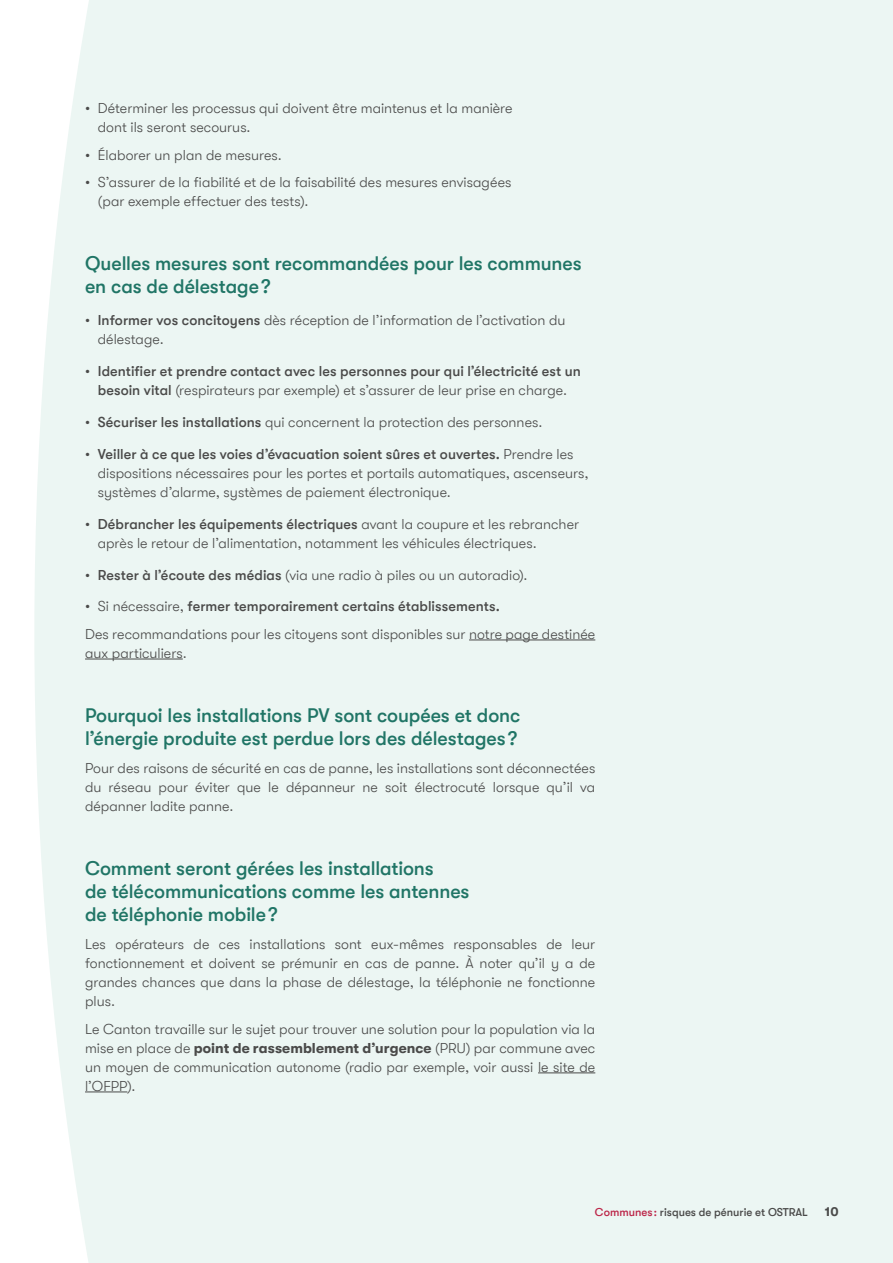
<style>
.page{position:relative;width:893px;height:1263px;background:#fff}
.page>*{position:absolute;margin:0;border:0;box-sizing:border-box;transform-origin:0 0}
.t1{font:500 19.5px/23.4px "GT Walsheim";letter-spacing:-.005em;color:#207566}
.t2{font:300 14.25px/19px "GT Walsheim";letter-spacing:.005em;color:#4a4a49}
.t3{font:500 14.25px/19px "GT Walsheim";letter-spacing:.005em;color:#4a4a49;text-align:center}
.t4{font:700 12.75px "GT Walsheim";color:#4a4a49}
.t5{font:500 11.25px "GT Walsheim";color:#4a4a49}
.s1{font-weight:500}
.s2{font-weight:300}
.s3{font-weight:700}
.s4{color:#bc2749}
</style>
<div class="page">
<div style="left:34px;top:0;width:859px;height:1263px;background:#ecf6f3"></div>
<hr style="left:469px;top:640px;width:126px;height:1px;background:#4a4a49">
<hr style="left:85px;top:659px;width:98px;height:1px;background:#4a4a49">
<hr style="left:538px;top:1072px;width:57px;height:1px;background:#4a4a49">
<hr style="left:85px;top:1091px;width:42px;height:1px;background:#4a4a49">
<p class="t2" style="left:98px;top:99px;width:416px;text-indent:-13px">• Déterminer les processus qui doivent être maintenus et la manière dont ils seront secourus.</p>
<p class="t2" style="left:85px;top:145px;width:198px">• Élaborer un plan de mesures.</p>
<p class="t2" style="left:98px;top:173px;width:415px;text-indent:-13px">• S’assurer de la fiabilité et de la faisabilité des mesures envisagées (par exemple effectuer des tests).</p>
<h1 class="t1" style="left:85px;top:252px;width:498px">Quelles mesures sont recommandées pour les communes en cas de délestage ?</h1>
<p class="t2" style="left:98px;top:311px;width:469px;text-indent:-13px"><span class="s1">• Informer vos concitoyens</span> dès réception de l’information de l’activation du délestage.</p>
<p class="t3" style="left:85px;top:362px;width:497px">• Identifier et prendre contact avec les personnes pour qui l’électricité est un besoin vital <span class="s2">(respirateurs par exemple) et s’assurer de leur prise en charge.</span></p>
<p class="t2" style="left:85px;top:413px;width:459px"><span class="s1">• Sécuriser les installations</span> qui concernent la protection des personnes.</p>
<p class="t2" style="left:98px;top:444px;width:492px;text-indent:-13px"><span class="s1">• Veiller à ce que les voies d’évacuation soient sûres et ouvertes.</span> Prendre les dispositions nécessaires pour les portes et portails automatiques, ascenseurs, systèmes d’alarme, systèmes de paiement électronique.</p>
<p class="t2" style="left:98px;top:514px;width:483px;text-indent:-13px"><span class="s1">• Débrancher les équipements électriques</span> avant la coupure et les rebrancher après le retour de l’alimentation, notamment les véhicules électriques.</p>
<p class="t2" style="left:85px;top:565px;width:444px"><span class="s1">• Rester à l’écoute des médias</span> (via une radio à piles ou un autoradio).</p>
<p class="t2" style="left:85px;top:593px;width:512px;line-height:27.6px">• Si nécessaire, <span class="s1">fermer temporairement certains établissements.<br></span>Des recommandations pour les citoyens sont disponibles sur notre page destinée</p>
<p class="t2" style="left:85px;top:644px;width:103px">aux particuliers.</p>
<h1 class="t1" style="left:85px;top:703px;width:437px">Pourquoi les installations PV sont coupées et donc l’énergie produite est perdue lors des délestages ?</h1>
<p class="t2" style="left:85px;top:758px;width:512px;text-align:justify">Pour des raisons de sécurité en cas de panne, les installations sont déconnectées du réseau pour éviter que le dépanneur ne soit électrocuté lorsque qu’il va dépanner ladite panne.</p>
<h1 class="t1" style="left:85px;top:856px;width:386px">Comment seront gérées les installations<br>de télécommunications comme les antennes de téléphonie mobile ?</h1>
<p class="t2" style="left:85px;top:935px;width:512px;text-align:justify">Les opérateurs de ces installations sont eux-mêmes responsables de leur fonctionnement et doivent se prémunir en cas de panne. À noter qu’il y a de grandes chances que dans la phase de délestage, la téléphonie ne fonctionne plus.</p>
<p class="t2" style="left:85px;top:1019px;width:512px;text-align:justify">Le Canton travaille sur le sujet pour trouver une solution pour la population via la mise en place de <span class="s3">point de rassemblement d’urgence</span> (PRU) par commune avec un moyen de communication autonome (radio par exemple, voir aussi le site de l’OFPP).</p>
<p class="t5" style="left:595px;top:1206px;width:215px"><span class="s4">Communes :</span> risques de pénurie et OSTRAL</p>
<p class="t4" style="left:825px;top:1205px;width:15px">10</p>
</div>
